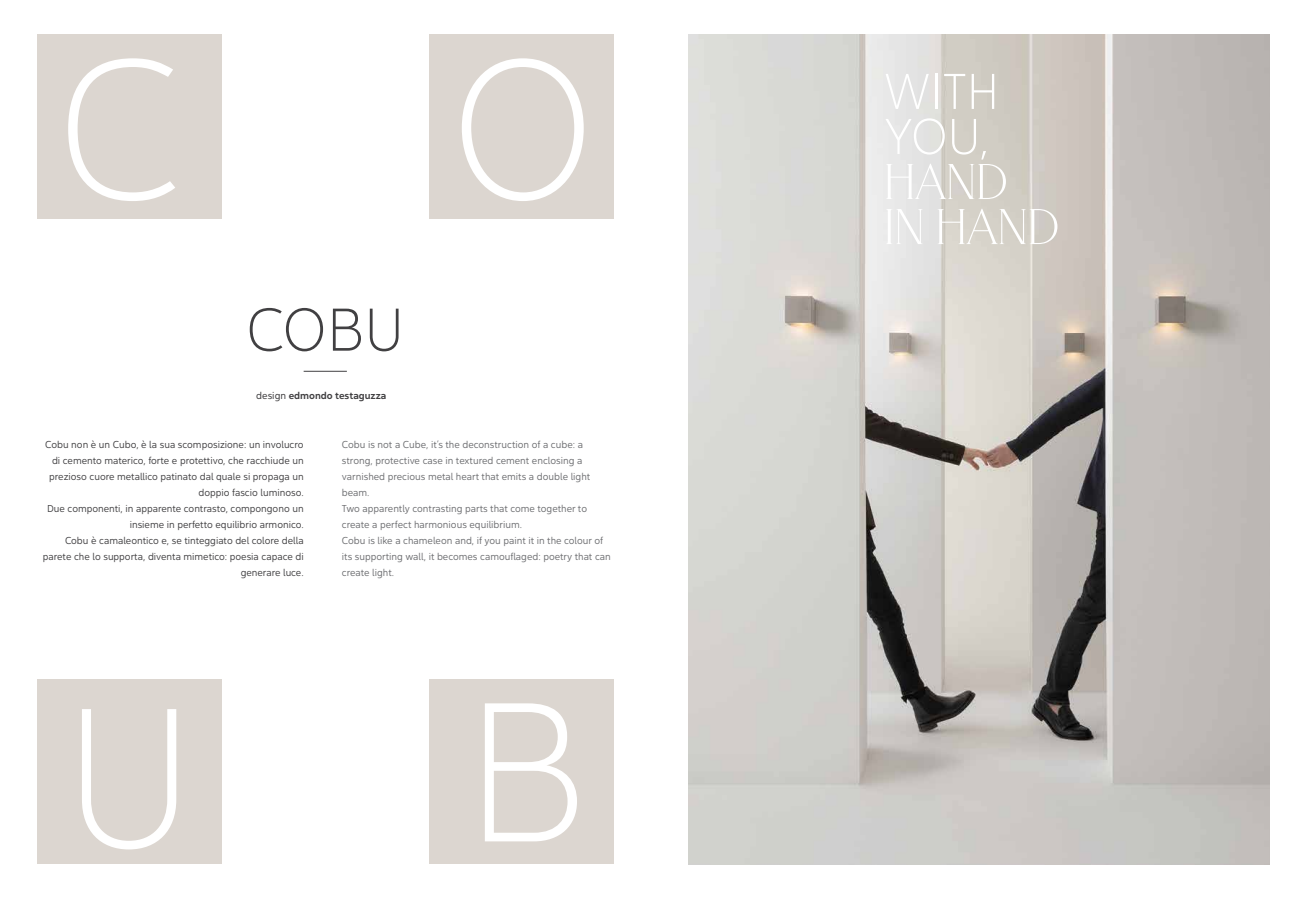
<style>
.page{position:relative;width:1304px;height:908px;background:#fff}
.page>*{position:absolute;margin:0;border:0;box-sizing:border-box;transform-origin:0 0}
.t1{font:197px "Yorkten Nor Thi";color:#fff}
.t2{font:60px "Yorkten Nor Thi";color:#414042}
.t3{font:100 50px/45px "Merchant";letter-spacing:-.01em;color:#fff}
.t4{font:50px/45px "Yorkten Nor Thi";letter-spacing:-.01em;color:#fff}
.t5{font:10px/16px "Yorkten Nor Boo";color:#414042;text-align:right}
.t6{font:10px/16px "Yorkten Nor Boo";color:#6d6e71}
.t7{font:10px "Yorkten Nor Med";color:#414042}
.s1{font-family:"Yorkten Nor Reg"}
</style>
<div class="page">
<div style="left:37px;top:35px;width:185px;height:184px;background:#dcd6d0"></div>
<div style="left:37px;top:679px;width:185px;height:184px;background:#dcd6d0"></div>
<div style="left:429px;top:35px;width:185px;height:184px;background:#dcd6d0"></div>
<div style="left:429px;top:679px;width:185px;height:184px;background:#dcd6d0"></div>
<img style="left:689px;top:35px;width:581px;height:828px">
<hr style="left:304px;top:370px;width:43px;height:1px;background:#414042">
<h1 class="t1" style="left:56px;top:11px;width:126px">C</h1>
<h1 class="t1" style="left:450px;top:11px;width:147px">O</h1>
<h2 class="t2" style="left:246px;top:293px;width:160px">COBU</h2>
<p class="t7" style="left:256px;top:389px;width:132px"><span class="s1">design</span> edmondo testaguzza</p>
<p class="t5" style="left:43px;top:436px;width:262px">Cobu non è un Cubo, è la sua scomposizione: un involucro di cemento materico, forte e protettivo, che racchiude un prezioso cuore metallico patinato dal quale si propaga un doppio fascio luminoso.<br>Due componenti, in apparente contrasto, compongono un insieme in perfetto equilibrio armonico.<br>Cobu è camaleontico e, se tinteggiato del colore della parete che lo supporta, diventa mimetico: poesia capace di generare luce.</p>
<p class="t6" style="left:342px;top:436px;width:270px">Cobu is not a Cube, it’s the deconstruction of a cube: a strong, protective case in textured cement enclosing a varnished precious metal heart that emits a double light beam.<br>Two apparently contrasting parts that come together to create a perfect harmonious equilibrium.<br>Cobu is like a chameleon and, if you paint it in the colour of its supporting wall, it becomes camouflaged: poetry that can create light.</p>
<h1 class="t1" style="left:63px;top:658px;width:134px">U</h1>
<h1 class="t1" style="left:464px;top:653px;width:124px">B</h1>
<h3 class="t4" style="left:884px;top:69px;width:117px">WITH<br>YOU,</h3>
<h3 class="t3" style="left:884px;top:162px;width:178px">HAND<br>IN HAND</h3>
</div>
